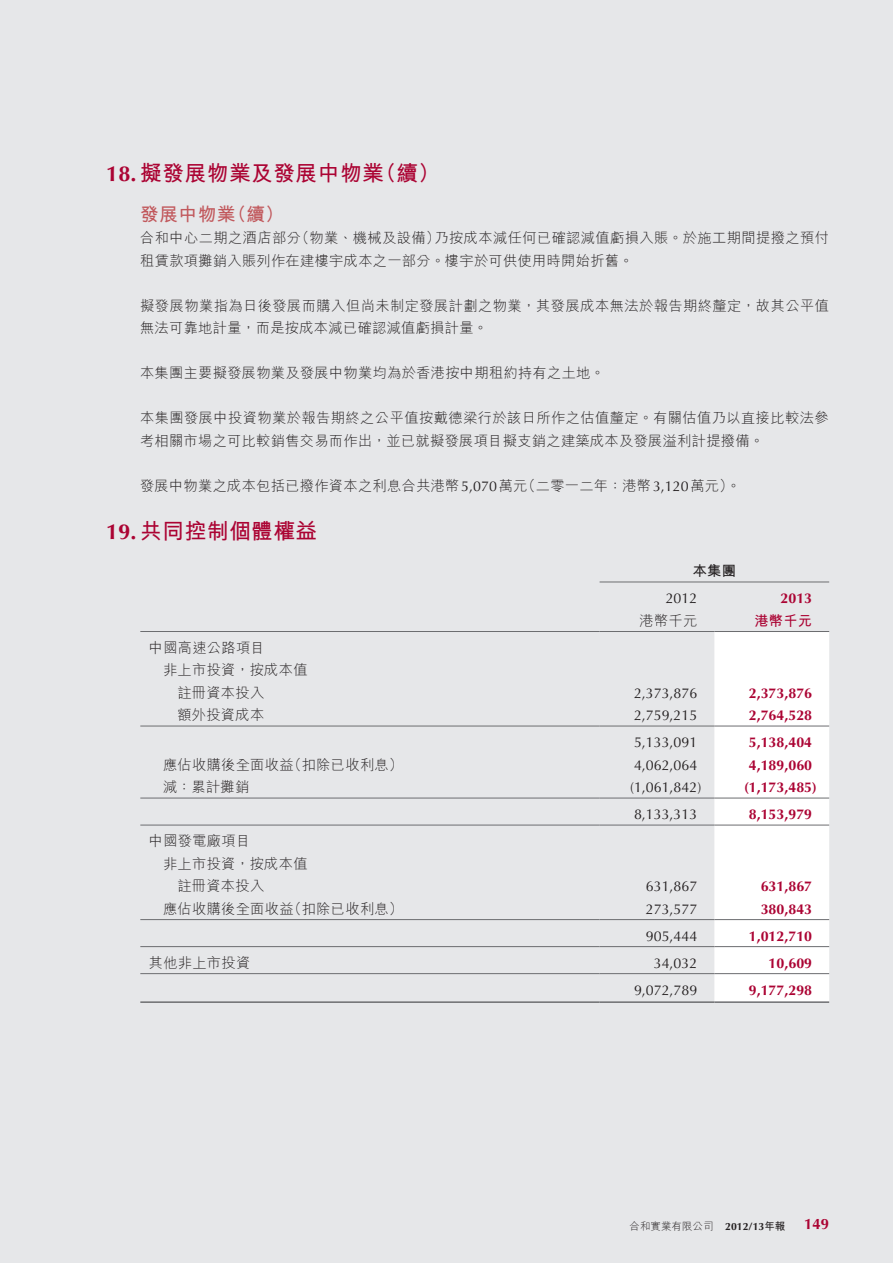
<style>
.page{position:relative;width:893px;height:1263px;background:#e6e7e9}
.page>*{position:absolute;margin:0;border:0;box-sizing:border-box;transform-origin:0 0}
.t1{font:700 21.75px "M Hei HK";letter-spacing:.02em;color:#ab0333}
.t2{font:700 18.75px "M Hei HK";letter-spacing:.02em;color:#c1585c}
.t3{font:700 15px "Optima LT Std";color:#ab0333}
.t4{font:300 14.25px/22.5px "M Hei HK";letter-spacing:.02em;color:#231f20}
.t5{font:700 14.25px "Optima LT Std";color:#ab0333}
.t6{font:14.25px "Optima LT Std";color:#231f20}
.t7{font:700 14.25px "M Hei HK";color:#ab0333}
.t8{font:700 14.25px "M Hei HK";color:#231f20}
.t9{font:300 10.5px "M Hei HK";color:#231f20}
.s1{font-family:"Optima LT Std"}
.s2{font-family:"Optima LT Std";font-weight:400}
.s3{font-family:"Optima LT Std";font-weight:700}
.s4{font-weight:700}
</style>
<div class="page">
<div style="left:714px;top:632px;width:115px;height:369px;background:#fff"></div>
<hr style="left:600px;top:582px;width:229px;height:1px;background:#6c6d70">
<hr style="left:140px;top:631px;width:460px;height:1px;background:#6c6d70">
<hr style="left:600px;top:631px;width:114px;height:1px;background:#6c6d70">
<hr style="left:714px;top:631px;width:115px;height:1px;background:#6c6d70">
<hr style="left:140px;top:726px;width:460px;height:1px;background:#6c6d70">
<hr style="left:600px;top:726px;width:114px;height:1px;background:#6c6d70">
<hr style="left:714px;top:726px;width:115px;height:1px;background:#6c6d70">
<hr style="left:140px;top:798px;width:460px;height:1px;background:#6c6d70">
<hr style="left:600px;top:798px;width:114px;height:1px;background:#6c6d70">
<hr style="left:714px;top:798px;width:115px;height:1px;background:#6c6d70">
<hr style="left:140px;top:825px;width:460px;height:1px;background:#6c6d70">
<hr style="left:600px;top:825px;width:114px;height:1px;background:#6c6d70">
<hr style="left:714px;top:825px;width:115px;height:1px;background:#6c6d70">
<hr style="left:140px;top:919px;width:460px;height:1px;background:#6c6d70">
<hr style="left:600px;top:919px;width:114px;height:1px;background:#6c6d70">
<hr style="left:714px;top:919px;width:115px;height:1px;background:#6c6d70">
<hr style="left:140px;top:946px;width:460px;height:1px;background:#6c6d70">
<hr style="left:600px;top:946px;width:114px;height:1px;background:#6c6d70">
<hr style="left:714px;top:946px;width:115px;height:1px;background:#6c6d70">
<hr style="left:140px;top:973px;width:460px;height:1px;background:#6c6d70">
<hr style="left:600px;top:973px;width:114px;height:1px;background:#6c6d70">
<hr style="left:714px;top:973px;width:115px;height:1px;background:#6c6d70">
<hr style="left:140px;top:1001px;width:460px;height:2px;background:#6c6d70">
<hr style="left:600px;top:1001px;width:114px;height:2px;background:#6c6d70">
<hr style="left:714px;top:1001px;width:115px;height:2px;background:#6c6d70">
<h1 class="t1" style="left:106px;top:157px;width:335px"><span class="s1">18.</span> 擬發展物業及發展中物業（續）</h1>
<h2 class="t2" style="left:140px;top:200px;width:145px">發展中物業（續）</h2>
<p class="t4" style="left:140px;top:226px;width:690px">合和中心二期之酒店部分（物業、機械及設備）乃按成本減任何已確認減值虧損入賬。於施工期間提撥之預付租賃款項攤銷入賬列作在建樓宇成本之一部分。樓宇於可供使用時開始折舊。</p>
<p class="t4" style="left:140px;top:294px;width:690px">擬發展物業指為日後發展而購入但尚未制定發展計劃之物業，其發展成本無法於報告期終釐定，故其公平值無法可靠地計量，而是按成本減已確認減值虧損計量。</p>
<p class="t4" style="left:140px;top:361px;width:466px">本集團主要擬發展物業及發展中物業均為於香港按中期租約持有之土地。</p>
<p class="t4" style="left:140px;top:406px;width:690px">本集團發展中投資物業於報告期終之公平值按戴德梁行於該日所作之估值釐定。有關估值乃以直接比較法參考相關市場之可比較銷售交易而作出，並已就擬發展項目擬支銷之建築成本及發展溢利計提撥備。</p>
<p class="t4" style="left:140px;top:474px;width:602px">發展中物業之成本包括已撥作資本之利息合共港幣<span class="s2">5,070</span>萬元（二零一二年：港幣<span class="s2">3,120</span>萬元）。</p>
<h1 class="t1" style="left:106px;top:515px;width:213px"><span class="s1">19.</span> 共同控制個體權益</h1>
<p class="t8" style="left:693px;top:560px;width:45px">本集團</p>
<p class="t6" style="left:666px;top:590px;width:33px">2012</p>
<p class="t5" style="left:780px;top:590px;width:33px">2013</p>
<p class="t4" style="left:639px;top:609px;width:59px">港幣千元</p>
<p class="t7" style="left:754px;top:610px;width:59px">港幣千元</p>
<p class="t4" style="left:149px;top:636px;width:117px">中國高速公路項目</p>
<p class="t4" style="left:163px;top:658px;width:146px">非上市投資，按成本值</p>
<p class="t4" style="left:177px;top:681px;width:88px">註冊資本投入</p>
<p class="t6" style="left:634px;top:684px;width:65px">2,373,876</p>
<p class="t5" style="left:749px;top:684px;width:65px">2,373,876</p>
<p class="t4" style="left:177px;top:703px;width:88px">額外投資成本</p>
<p class="t6" style="left:634px;top:707px;width:65px">2,759,215</p>
<p class="t5" style="left:749px;top:707px;width:65px">2,764,528</p>
<p class="t6" style="left:634px;top:734px;width:65px">5,133,091</p>
<p class="t5" style="left:749px;top:734px;width:65px">5,138,404</p>
<p class="t4" style="left:163px;top:753px;width:241px">應佔收購後全面收益（扣除已收利息）</p>
<p class="t6" style="left:634px;top:756px;width:65px">4,062,064</p>
<p class="t5" style="left:749px;top:756px;width:65px">4,189,060</p>
<p class="t4" style="left:163px;top:775px;width:88px">減：累計攤銷</p>
<p class="t6" style="left:630px;top:779px;width:73px">(1,061,842)</p>
<p class="t5" style="left:744px;top:779px;width:74px">(1,173,485)</p>
<p class="t6" style="left:634px;top:806px;width:65px">8,133,313</p>
<p class="t5" style="left:749px;top:806px;width:65px">8,153,979</p>
<p class="t4" style="left:149px;top:829px;width:103px">中國發電廠項目</p>
<p class="t4" style="left:163px;top:852px;width:146px">非上市投資，按成本值</p>
<p class="t4" style="left:177px;top:874px;width:88px">註冊資本投入</p>
<p class="t6" style="left:646px;top:878px;width:53px">631,867</p>
<p class="t5" style="left:761px;top:878px;width:53px">631,867</p>
<p class="t4" style="left:163px;top:897px;width:241px">應佔收購後全面收益（扣除已收利息）</p>
<p class="t6" style="left:646px;top:900px;width:53px">273,577</p>
<p class="t5" style="left:761px;top:900px;width:53px">380,843</p>
<p class="t6" style="left:646px;top:927px;width:53px">905,444</p>
<p class="t5" style="left:749px;top:927px;width:65px">1,012,710</p>
<p class="t4" style="left:149px;top:951px;width:103px">其他非上市投資</p>
<p class="t6" style="left:654px;top:954px;width:45px">34,032</p>
<p class="t5" style="left:769px;top:954px;width:45px">10,609</p>
<p class="t6" style="left:634px;top:981px;width:65px">9,072,789</p>
<p class="t5" style="left:749px;top:981px;width:65px">9,177,298</p>
<p class="t9" style="left:630px;top:1221px;width:157px">合和實業有限公司 <span class="s3">2012/13</span><span class="s4">年報</span></p>
<p class="t3" style="left:804px;top:1215px;width:27px">149</p>
</div>
